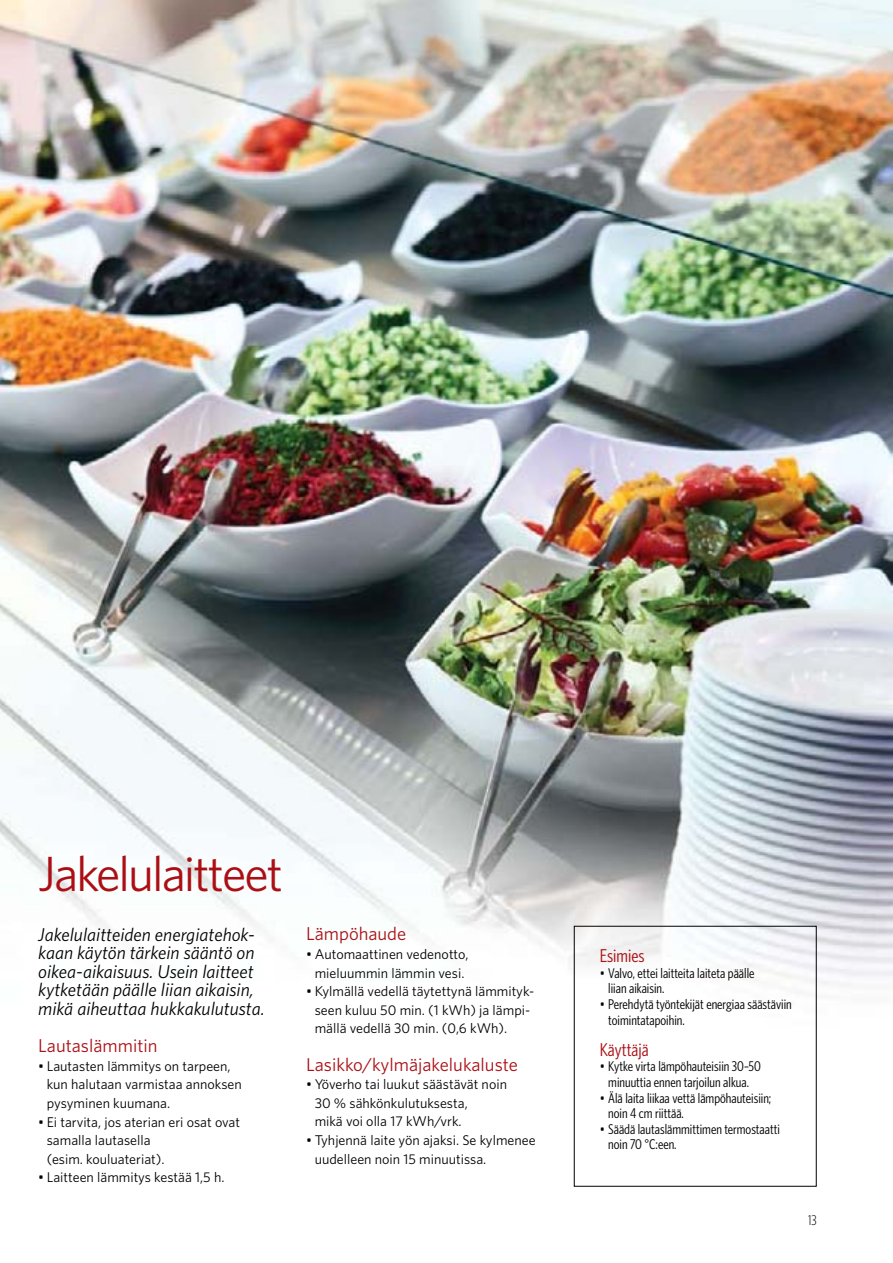
<style>
.page{position:relative;width:893px;height:1263px;background:#fff}
.page>*{position:absolute;margin:0;border:0;box-sizing:border-box;transform-origin:0 0}
.t1{font:49.5px "Whitney";letter-spacing:-.04em;color:#ab0f14}
.t2{font:italic 18.6px/18.6px "Whitney";color:#000}
.t3{font:18.6px "Whitney";color:#ab0f14}
.t4{font:18.6px "Whitney Condensed";color:#ab0f14}
.t5{font:14.1px/18.6px "Whitney";color:#000}
.t6{font:14.1px/15.6px "Whitney Condensed";color:#000}
.t7{font:300 14.1px "Whitney Condensed";color:#000}
</style>
<div class="page">
<img style="left:0;top:0;width:893px;height:1186px">
<h1 class="t1" style="left:38px;top:841px;width:246px">Jakelulaitteet</h1>
<h2 class="t2" style="left:38px;top:924px;width:228px">Jakelulaitteiden energiatehok&shy;kaan käytön tärkein sääntö on oikea-aikaisuus. Usein laitteet kytketään päälle liian aikaisin, mikä aiheuttaa hukkakulutusta.</h2>
<h2 class="t3" style="left:38px;top:1033px;width:121px">Lautaslämmitin</h2>
<p class="t5" style="left:47px;top:1056px;width:197px;text-indent:-9px">• Lautasten lämmitys on tarpeen, kun halutaan varmistaa annoksen pysyminen kuumana.</p>
<p class="t5" style="left:47px;top:1112px;width:195px;text-indent:-9px">• Ei tarvita, jos aterian eri osat ovat samalla lautasella<br>(esim. kouluateriat).</p>
<p class="t5" style="left:38px;top:1168px;width:188px">• Laitteen lämmitys kestää 1,5 h.</p>
<h2 class="t3" style="left:306px;top:922px;width:102px">Lämpöhaude</h2>
<p class="t5" style="left:306px;top:944px;width:164px;text-align:center">• Automaattinen vedenotto, mieluummin lämmin vesi.</p>
<p class="t5" style="left:315px;top:982px;width:221px;text-indent:-9px">• Kylmällä vedellä täytettynä lämmityk&shy;seen kuluu 50 min. (1 kWh) ja lämpi&shy;mällä vedellä 30 min. (0,6 kWh).</p>
<h2 class="t3" style="left:306px;top:1052px;width:213px">Lasikko/kylmäjakelukaluste</h2>
<p class="t5" style="left:315px;top:1075px;width:194px;text-indent:-9px">• Yöverho tai luukut säästävät noin<br>30 % sähkönkulutuksesta,<br>mikä voi olla 17 kWh/vrk.</p>
<p class="t5" style="left:315px;top:1130px;width:223px;text-indent:-9px">• Tyhjennä laite yön ajaksi. Se kylmenee uudelleen noin 15 minuutissa.</p>
<h2 class="t4" style="left:600px;top:945px;width:46px">Esimies</h2>
<p class="t6" style="left:608px;top:965px;width:148px;text-indent:-9px">• Valvo, ettei laitteita laiteta päälle liian aikaisin.</p>
<p class="t6" style="left:608px;top:996px;width:185px;text-indent:-9px">• Perehdytä työntekijät energiaa säästäviin toimintatapoihin.</p>
<h2 class="t4" style="left:600px;top:1038px;width:50px">Käyttäjä</h2>
<p class="t6" style="left:600px;top:1058px;width:163px;text-align:center">• Kytke virta lämpöhauteisiin 30–50 minuuttia ennen tarjoilun alkua.</p>
<p class="t6" style="left:608px;top:1089px;width:165px;text-indent:-9px">• Älä laita liikaa vettä lämpöhauteisiin; noin 4 cm riittää.</p>
<p class="t6" style="left:608px;top:1121px;width:173px;text-indent:-9px">• Säädä lautaslämmittimen termostaatti noin 70 °C:een.</p>
<p class="t7" style="left:808px;top:1212px;width:10px">13</p>
</div>
